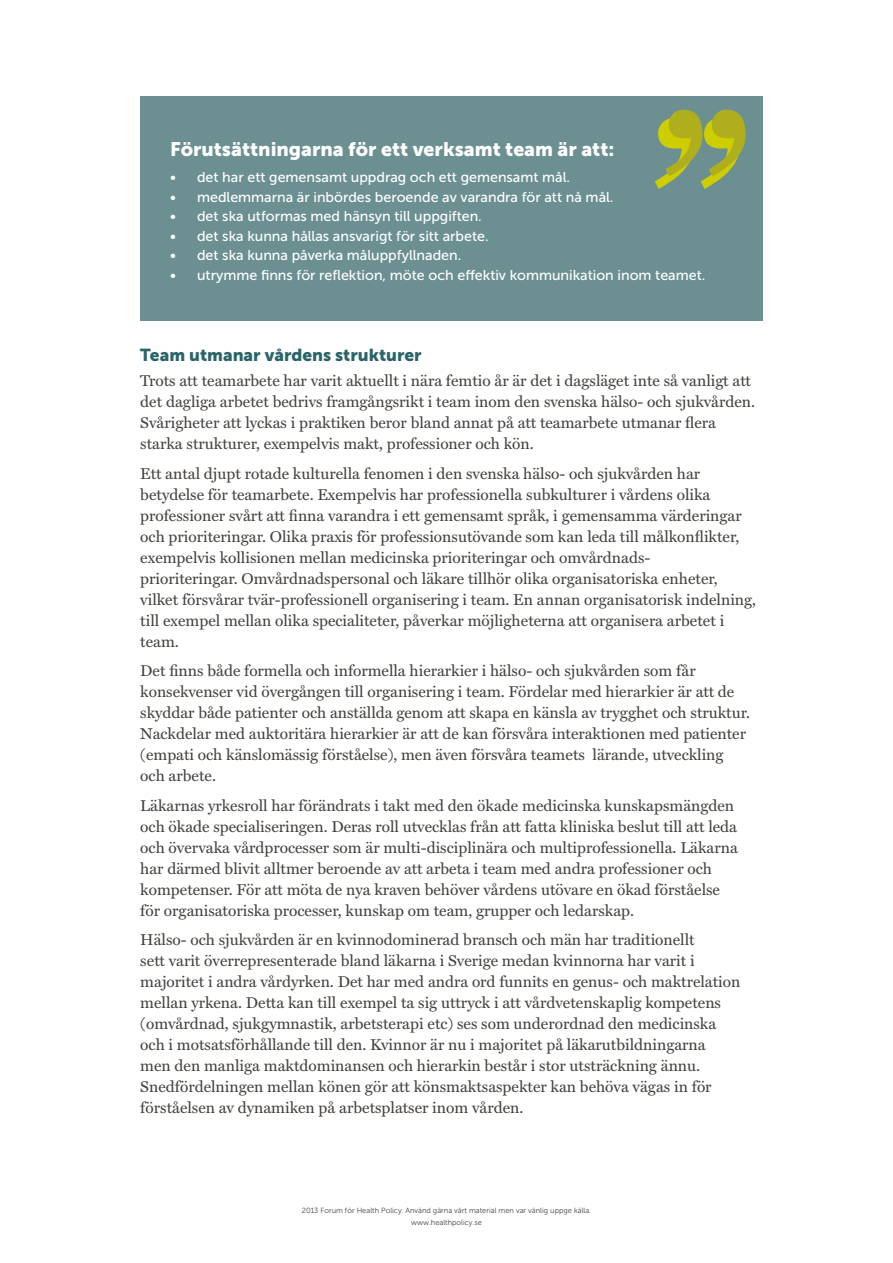
<style>
.page{position:relative;width:893px;height:1263px;background:#fff}
.page>*{position:absolute;margin:0;border:0;box-sizing:border-box;transform-origin:0 0}
.t1{font:19.5px "Museo Sans 900";color:#fff}
.t2{font:17.25px "Museo Sans 900";color:#2b6468}
.t3{font:15.75px/21px "Miller Text";color:#45413e}
.t4{font:14.25px "Museo Sans 500";color:#fff}
.t5{font:7.5px/11.7px "Museo Sans 300";color:#45413e;text-align:center}
</style>
<div class="page">
<div style="left:140px;top:96px;width:623px;height:224px;background:#6c9092"></div>
<svg style="left:655px;top:110px;width:90px;height:79px"></svg>
<p class="t1" style="left:170px;top:138px;width:446px">Förutsättningarna för ett verksamt team är att:</p>
<p class="t4" style="left:170px;top:170px;width:402px">• det har ett gemensamt uppdrag och ett gemensamt mål.</p>
<p class="t4" style="left:170px;top:189px;width:445px">• medlemmarna är inbördes beroende av varandra för att nå mål.</p>
<p class="t4" style="left:170px;top:209px;width:313px">• det ska utformas med hänsyn till uppgiften.</p>
<p class="t4" style="left:170px;top:228px;width:320px">• det ska kunna hållas ansvarigt för sitt arbete.</p>
<p class="t4" style="left:170px;top:248px;width:293px">• det ska kunna påverka måluppfyllnaden.</p>
<p class="t4" style="left:170px;top:267px;width:537px">• utrymme finns för reflektion, möte och effektiv kommunikation inom teamet.</p>
<p class="t2" style="left:140px;top:345px;width:283px">Team utmanar vårdens strukturer</p>
<p class="t3" style="left:140px;top:370px;width:616px">Trots att teamarbete har varit aktuellt i nära femtio år är det i dagsläget inte så vanligt att det dagliga arbetet bedrivs framgångsrikt i team inom den svenska hälso- och sjukvården.<br>Svårigheter att lyckas i praktiken beror bland annat på att teamarbete utmanar flera starka strukturer, exempelvis makt, professioner och kön.</p>
<p class="t3" style="left:140px;top:463px;width:617px">Ett antal djupt rotade kulturella fenomen i den svenska hälso- och sjukvården har betydelse för teamarbete. Exempelvis har professionella subkulturer i vårdens olika professioner svårt att finna varandra i ett gemensamt språk, i gemensamma värderingar och prioriteringar. Olika praxis för professionsutövande som kan leda till målkonflikter, exempelvis kollisionen mellan medicinska prioriteringar och omvårdnads-<br>prioriteringar. Omvårdnadspersonal och läkare tillhör olika organisatoriska enheter, vilket försvårar tvär-professionell organisering i team. En annan organisatorisk indelning, till exempel mellan olika specialiteter, påverkar möjligheterna att organisera arbetet i team.</p>
<p class="t3" style="left:140px;top:660px;width:611px">Det finns både formella och informella hierarkier i hälso- och sjukvården som får konsekvenser vid övergången till organisering i team. Fördelar med hierarkier är att de skyddar både patienter och anställda genom att skapa en känsla av trygghet och struktur.<br>Nackdelar med auktoritära hierarkier är att de kan försvåra interaktionen med patienter (empati och känslomässig förståelse), men även försvåra teamets lärande, utveckling och arbete.</p>
<p class="t3" style="left:140px;top:795px;width:599px">Läkarnas yrkesroll har förändrats i takt med den ökade medicinska kunskapsmängden och ökade specialiseringen. Deras roll utvecklas från att fatta kliniska beslut till att leda och övervaka vårdprocesser som är multi-disciplinära och multiprofessionella. Läkarna har därmed blivit alltmer beroende av att arbeta i team med andra professioner och kompetenser. För att möta de nya kraven behöver vårdens utövare en ökad förståelse för organisatoriska processer, kunskap om team, grupper och ledarskap.</p>
<p class="t3" style="left:140px;top:929px;width:602px">Hälso- och sjukvården är en kvinnodominerad bransch och män har traditionellt<br>sett varit överrepresenterade bland läkarna i Sverige medan kvinnorna har varit i majoritet i andra vårdyrken. Det har med andra ord funnits en genus- och maktrelation mellan yrkena. Detta kan till exempel ta sig uttryck i att vårdvetenskaplig kompetens (omvårdnad, sjukgymnastik, arbetsterapi etc) ses som underordnad den medicinska och i motsatsförhållande till den. Kvinnor är nu i majoritet på läkarutbildningarna<br>men den manliga maktdominansen och hierarkin består i stor utsträckning ännu.<br>Snedfördelningen mellan könen gör att könsmaktsaspekter kan behöva vägas in för förståelsen av dynamiken på arbetsplatser inom vården.</p>
<p class="t5" style="left:302px;top:1205px;width:291px">2013 Forum för Health Policy. Använd gärna vårt material men var vänlig uppge källa. www.healthpolicy.se</p>
</div>
